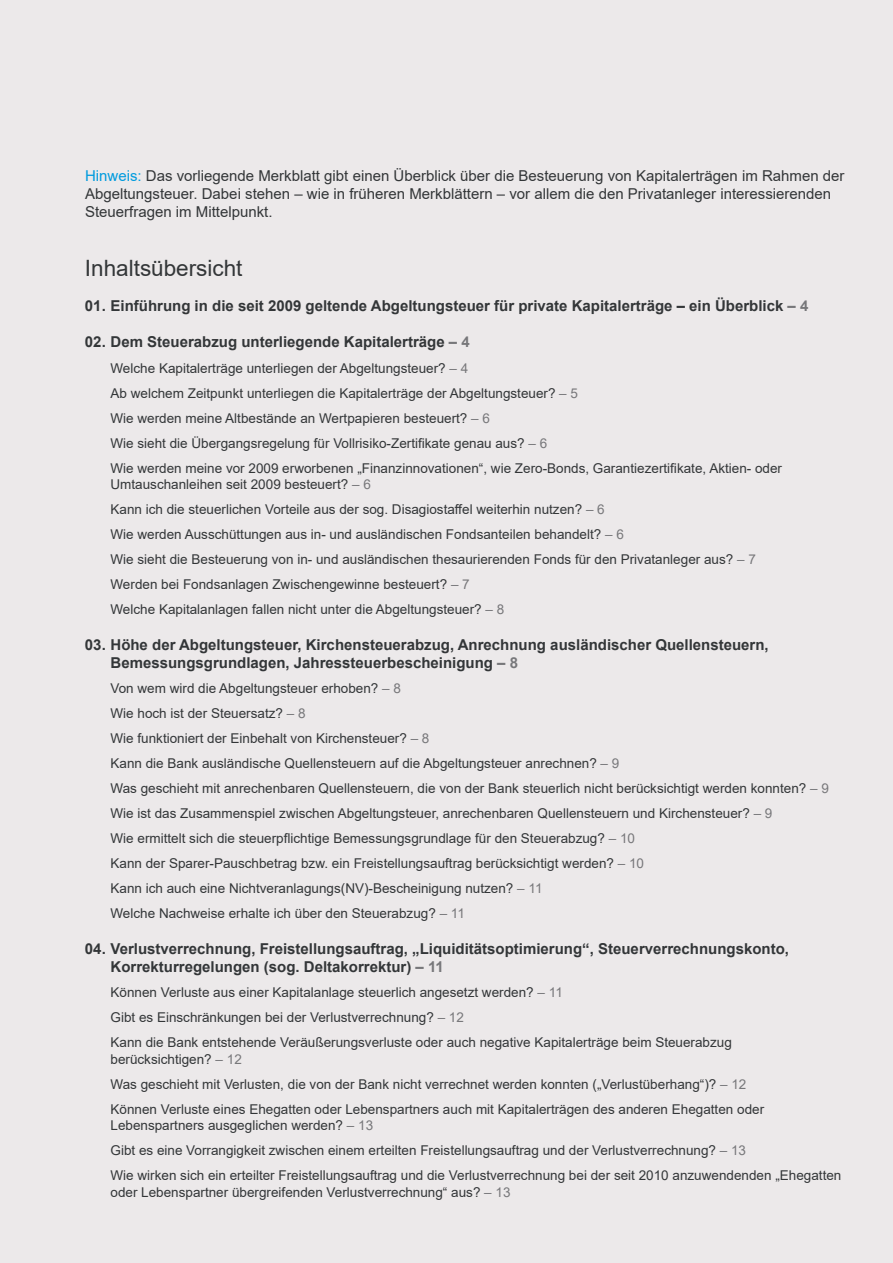
<style>
.page{position:relative;width:893px;height:1263px;background:#ece9ea}
.page>*{position:absolute;margin:0;border:0;box-sizing:border-box;transform-origin:0 0}
.t1{font:22.5px "Arial";color:#333638}
.t2{font:700 15px/18px "Arial";color:#333638}
.t3{font:15px/18px "Arial";color:#333638}
.t4{font:13.5px/25px "Arial";color:#333638}
.s1{color:#009bde}
.s2{color:#77777a}
</style>
<div class="page">
<p class="t3" style="left:85px;top:167px;width:761px"><span class="s1">Hinweis:</span> Das vorliegende Merkblatt gibt einen Überblick über die Besteuerung von Kapitalerträgen im Rahmen der<br>Abgeltungsteuer. Dabei stehen – wie in früheren Merkblättern – vor allem die den Privatanleger interessierenden<br>Steuerfragen im Mittelpunkt.</p>
<h1 class="t1" style="left:85px;top:252px;width:159px">Inhaltsübersicht</h1>
<p class="t2" style="left:85px;top:297px;width:725px">01. Einführung in die seit 2009 geltende Abgeltungsteuer für private Kapitalerträge – ein Überblick <span class="s2">– 4</span></p>
<p class="t2" style="left:85px;top:333px;width:386px">02. Dem Steuerabzug unterliegende Kapitalerträge <span class="s2">– 4</span></p>
<p class="t4" style="left:110px;top:355px;width:673px">Welche Kapitalerträge unterliegen der Abgeltungsteuer? <span class="s2">– 4<br></span>Ab welchem Zeitpunkt unterliegen die Kapitalerträge der Abgeltungsteuer? <span class="s2">– 5<br></span>Wie werden meine Altbestände an Wertpapieren besteuert? <span class="s2">– 6<br></span>Wie sieht die Übergangsregelung für Vollrisiko-Zertifikate genau aus? <span class="s2">– 6<br></span>Wie werden meine vor 2009 erworbenen „Finanzinnovationen“, wie Zero-Bonds, Garantiezertifikate, Aktien- oder</p>
<p class="t4" style="left:110px;top:472px;width:647px">Umtauschanleihen seit 2009 besteuert? <span class="s2">– 6<br></span>Kann ich die steuerlichen Vorteile aus der sog. Disagiostaffel weiterhin nutzen? <span class="s2">– 6<br></span>Wie werden Ausschüttungen aus in- und ausländischen Fondsanteilen behandelt? <span class="s2">– 6<br></span>Wie sieht die Besteuerung von in- und ausländischen thesaurierenden Fonds für den Privatanleger aus? <span class="s2">– 7<br></span>Werden bei Fondsanlagen Zwischengewinne besteuert? <span class="s2">– 7<br></span>Welche Kapitalanlagen fallen nicht unter die Abgeltungsteuer? <span class="s2">– 8</span></p>
<p class="t2" style="left:110px;top:636px;width:660px;text-indent:-26px">03. Höhe der Abgeltungsteuer, Kirchensteuerabzug, Anrechnung ausländischer Quellensteuern,<br>Bemessungsgrundlagen, Jahressteuerbescheinigung <span class="s2">– 8</span></p>
<p class="t4" style="left:110px;top:676px;width:720px">Von wem wird die Abgeltungsteuer erhoben? <span class="s2">– 8<br></span>Wie hoch ist der Steuersatz? <span class="s2">– 8<br></span>Wie funktioniert der Einbehalt von Kirchensteuer? <span class="s2">– 8<br></span>Kann die Bank ausländische Quellensteuern auf die Abgeltungsteuer anrechnen? <span class="s2">– 9<br></span>Was geschieht mit anrechenbaren Quellensteuern, die von der Bank steuerlich nicht berücksichtigt werden konnten? <span class="s2">– 9<br></span>Wie ist das Zusammenspiel zwischen Abgeltungsteuer, anrechenbaren Quellensteuern und Kirchensteuer? <span class="s2">– 9<br></span>Wie ermittelt sich die steuerpflichtige Bemessungsgrundlage für den Steuerabzug? <span class="s2">– 10<br></span>Kann der Sparer-Pauschbetrag bzw. ein Freistellungsauftrag berücksichtigt werden? <span class="s2">– 10<br></span>Kann ich auch eine Nichtveranlagungs(NV)-Bescheinigung nutzen? <span class="s2">– 11<br></span>Welche Nachweise erhalte ich über den Steuerabzug? <span class="s2">– 11</span></p>
<p class="t2" style="left:110px;top:940px;width:680px;text-indent:-26px">04. Verlustverrechnung, Freistellungsauftrag, „Liquiditätsoptimierung“, Steuerverrechnungskonto,<br>Korrekturregelungen (sog. Deltakorrektur) <span class="s2">– 11</span></p>
<p class="t4" style="left:110px;top:980px;width:623px">Können Verluste aus einer Kapitalanlage steuerlich angesetzt werden? <span class="s2">– 11<br></span>Gibt es Einschränkungen bei der Verlustverrechnung? <span class="s2">– 12<br></span>Kann die Bank entstehende Veräußerungsverluste oder auch negative Kapitalerträge beim Steuerabzug</p>
<p class="t4" style="left:110px;top:1046px;width:655px">berücksichtigen? <span class="s2">– 12<br></span>Was geschieht mit Verlusten, die von der Bank nicht verrechnet werden konnten („Verlustüberhang“)? <span class="s2">– 12<br></span>Können Verluste eines Ehegatten oder Lebenspartners auch mit Kapitalerträgen des anderen Ehegatten oder</p>
<p class="t4" style="left:110px;top:1113px;width:732px">Lebenspartners ausgeglichen werden? <span class="s2">– 13<br></span>Gibt es eine Vorrangigkeit zwischen einem erteilten Freistellungsauftrag und der Verlustverrechnung? <span class="s2">– 13<br></span>Wie wirken sich ein erteilter Freistellungsauftrag und die Verlustverrechnung bei der seit 2010 anzuwendenden „Ehegatten</p>
<p class="t4" style="left:110px;top:1179px;width:402px">oder Lebenspartner übergreifenden Verlustverrechnung“ aus? <span class="s2">– 13</span></p>
</div>
